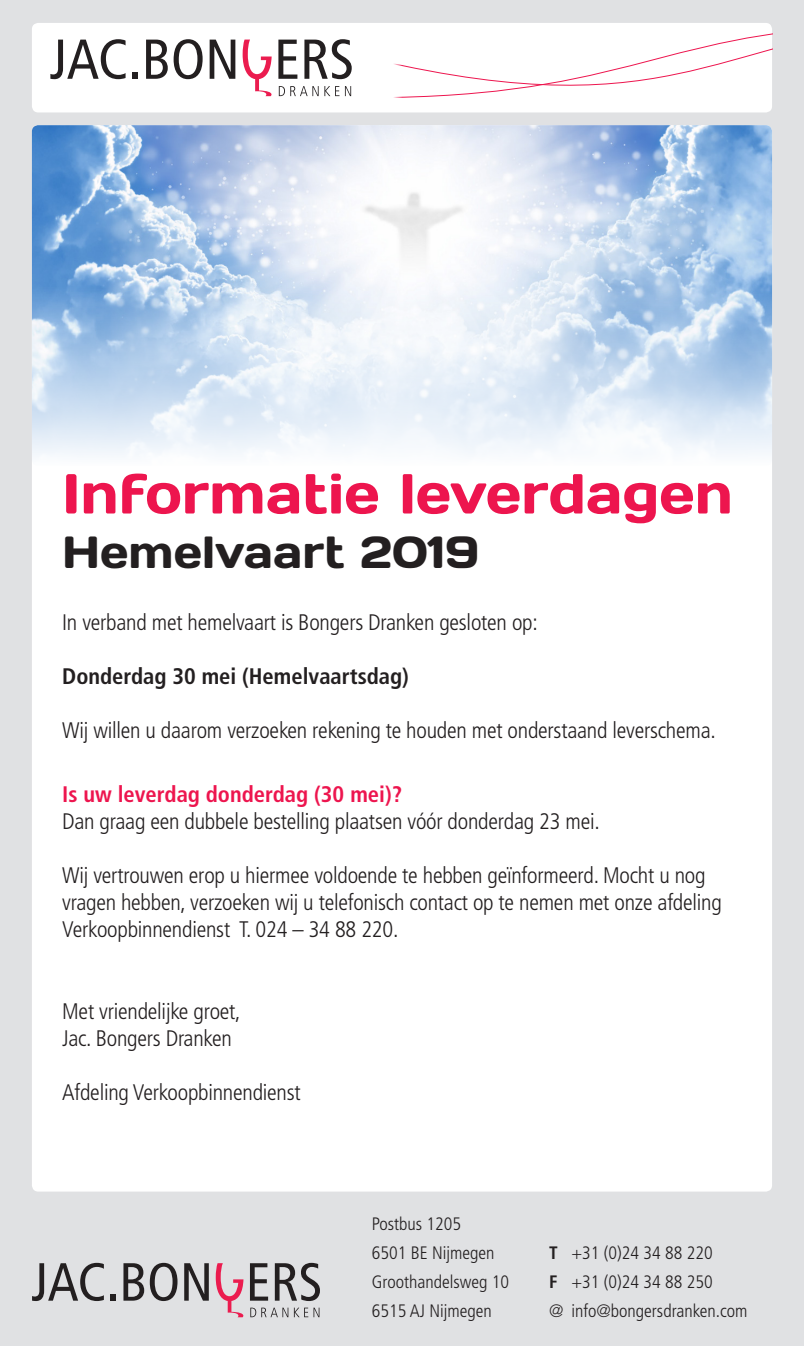
<style>
.page{position:relative;width:804px;height:1346px;background:#e0e1e3}
.page>*{position:absolute;margin:0;border:0;box-sizing:border-box;transform-origin:0 0}
.Kop{font:56.25px "Days";color:#ed154e}
.Kop-2{font:45px "Days";color:#231f20}
.Kopje_platte_tekst{font:300 condensed 22.5px/27px "Frutiger LT Std";letter-spacing:-.01em;color:#231f20}
.Kopje_platte_tekst-2{font:700 condensed 22.5px "Frutiger LT Std";color:#231f20}
.Kopje_platte_tekst-3{font:700 condensed 22.5px "Frutiger LT Std";color:#ed154e}
.t1{font:300 condensed 18px/29.2px "Frutiger LT Std";color:#231f20}
.s1{font-weight:700}
</style>
<div class="page">
<div style="left:32px;top:23px;width:740px;height:89px;background:#fff;border-radius:6px"></div>
<div style="left:32px;top:214px;width:740px;height:977px;background:#fff;border-radius:6px"></div>
<svg style="left:279px;top:86px;width:60px;height:10px"></svg>
<svg style="left:345px;top:86px;width:6px;height:10px"></svg>
<svg style="left:243px;top:40px;width:29px;height:56px"></svg>
<svg style="left:50px;top:39px;width:76px;height:40px"></svg>
<div style="left:132px;top:72px;width:6px;height:7px;background:#231f20"></div>
<svg style="left:146px;top:40px;width:22px;height:39px"></svg>
<svg style="left:174px;top:39px;width:29px;height:40px"></svg>
<svg style="left:210px;top:40px;width:25px;height:39px"></svg>
<svg style="left:278px;top:40px;width:19px;height:39px"></svg>
<svg style="left:304px;top:39px;width:48px;height:40px"></svg>
<svg style="left:392px;top:23px;width:380px;height:90px"></svg>
<img style="left:32px;top:125px;width:740px;height:331px">
<svg style="left:250px;top:1307px;width:38px;height:10px"></svg>
<svg style="left:294px;top:1307px;width:25px;height:10px"></svg>
<svg style="left:216px;top:1263px;width:27px;height:54px"></svg>
<svg style="left:32px;top:1263px;width:72px;height:38px"></svg>
<svg style="left:110px;top:1294px;width:5px;height:6px"></svg>
<svg style="left:123px;top:1263px;width:21px;height:37px"></svg>
<svg style="left:150px;top:1263px;width:27px;height:38px"></svg>
<svg style="left:184px;top:1263px;width:25px;height:37px"></svg>
<svg style="left:250px;top:1263px;width:18px;height:37px"></svg>
<svg style="left:275px;top:1263px;width:45px;height:38px"></svg>
<p class="Kop" style="left:62px;top:458px;width:672px">Informatie leverdagen</p>
<p class="Kop-2" style="left:62px;top:523px;width:418px">Hemelvaart 2019</p>
<p class="Kopje_platte_tekst" style="left:62px;top:609px;width:477px">In verband met hemelvaart is Bongers Dranken gesloten op:</p>
<p class="Kopje_platte_tekst-2" style="left:62px;top:662px;width:348px">Donderdag 30 mei (Hemelvaartsdag)</p>
<p class="Kopje_platte_tekst" style="left:62px;top:717px;width:655px">Wij willen u daarom verzoeken rekening te houden met onderstaand leverschema.</p>
<p class="Kopje_platte_tekst-3" style="left:62px;top:781px;width:341px">Is uw leverdag donderdag (30 mei)?</p>
<p class="Kopje_platte_tekst" style="left:62px;top:808px;width:539px">Dan graag een dubbele bestelling plaatsen vóór donderdag 23 mei.</p>
<p class="Kopje_platte_tekst" style="left:62px;top:862px;width:661px">Wij vertrouwen erop u hiermee voldoende te hebben geïnformeerd. Mocht u nog vragen hebben, verzoeken wij u telefonisch contact op te nemen met onze afdeling<br>Verkoopbinnendienst T. 024 – 34 88 220.</p>
<p class="Kopje_platte_tekst" style="left:62px;top:997px;width:180px">Met vriendelijke groet,</p>
<p class="Kopje_platte_tekst" style="left:62px;top:1024px;width:171px">Jac. Bongers Dranken</p>
<p class="Kopje_platte_tekst" style="left:62px;top:1078px;width:240px">Afdeling Verkoopbinnendienst</p>
<p class="t1" style="left:372px;top:1209px;width:91px">Postbus 1205</p>
<p class="t1" style="left:372px;top:1238px;width:124px">6501 BE Nijmegen</p>
<p class="t1" style="left:372px;top:1267px;width:139px">Groothandelsweg 10</p>
<p class="t1" style="left:372px;top:1296px;width:121px">6515 AJ Nijmegen</p>
<p class="t1" style="left:549px;top:1238px;width:200px"><span class="s1">T</span> +31 (0)24 34 88 220<br><span class="s1">F</span> +31 (0)24 34 88 250<br>@ info@bongersdranken.com</p>
</div>
